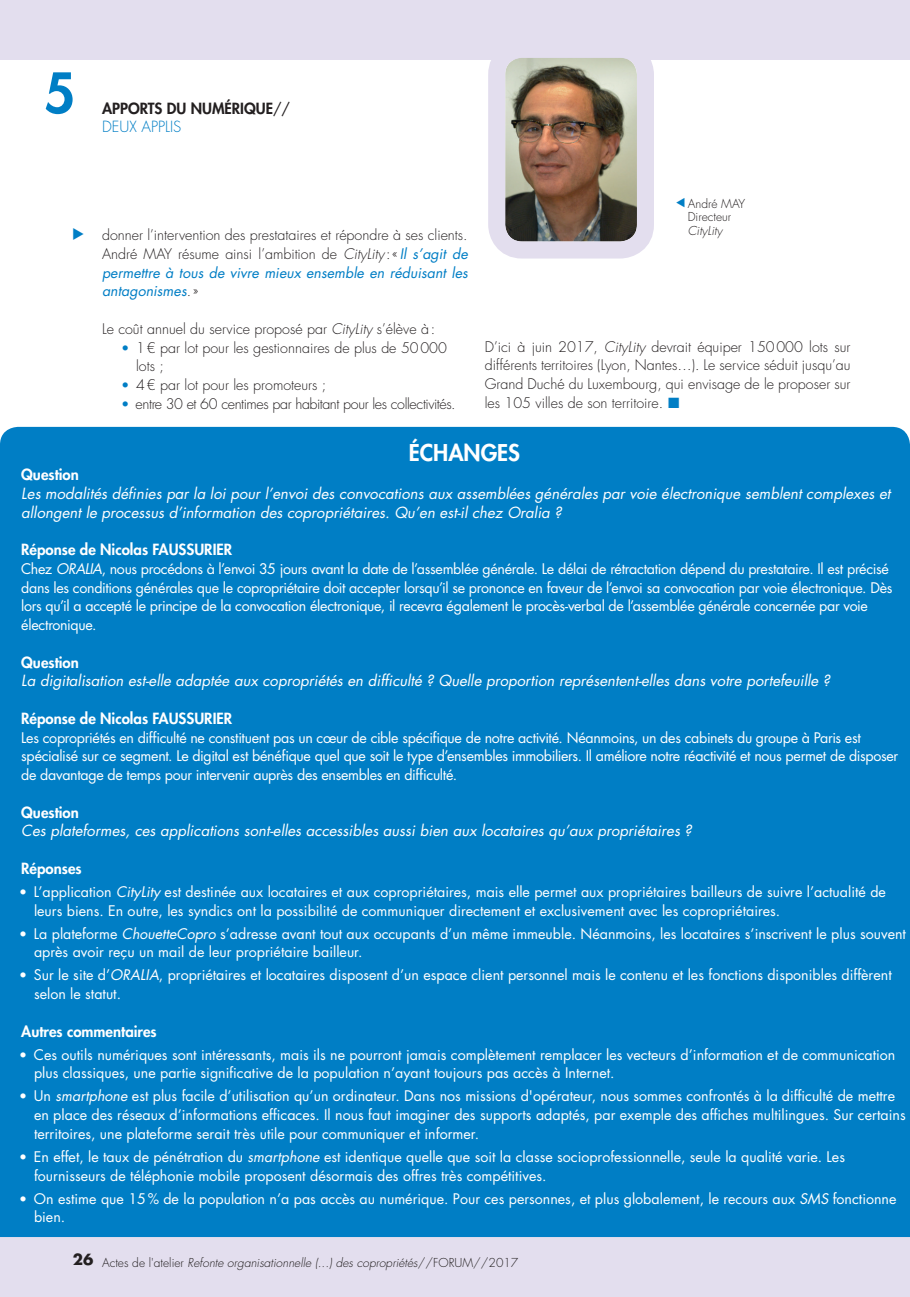
<style>
.page{position:relative;width:910px;height:1297px;background:#fff}
.page>*{position:absolute;margin:0;border:0;box-sizing:border-box;transform-origin:0 0}
.t1{font:800 54px "Futura Std";color:#007ec5}
.t2{font:800 22.5px "Futura Std";color:#fff}
.t3{font:italic 15px/18.8px "Futura Std";color:#fff}
.t4{font:800 15px "Futura Std";color:#fff}
.t5{font:800 15px/18px "Futura Std";color:#231f20}
.t6{font:700 15px "Futura Std";color:#231f20}
.t7{font:14.25px/18.8px "Futura Std";color:#fff}
.t8{font:14.25px/18.8px "Futura Std";letter-spacing:-.02em;color:#fff}
.t9{font:300 14.25px/18.8px "Futura Std";color:#231f20;text-align:justify}
.t10{font:300 14.25px "Futura Std";letter-spacing:-.03em;color:#231f20}
.t11{font:italic 300 12px "Futura Std";color:#231f20}
.t12{font:300 12px/13.5px "Futura Std";color:#231f20}
.s1{font-weight:400}
.s2{font-weight:300;color:#007ec5}
.s3{font-style:italic}
.s4{font-weight:400;font-style:italic;color:#007ec5}
.s5{font-size:13.5px;color:#007ec5}
.s6{font-size:13.5px}
.s7{font-style:normal}
</style>
<div class="page">
<div style="left:0;top:0;width:910px;height:60px;background:#e3deee"></div>
<div style="left:0;top:1237px;width:910px;height:60px;background:#e3deee"></div>
<img style="left:506px;top:59px;width:130px;height:182px">
<div style="left:488px;top:41px;width:166px;height:218px;border:17px solid #e3deee;border-radius:26px"></div>
<div style="left:0;top:427px;width:910px;height:810px;background:#007ec5"></div>
<h1 class="t1" style="left:44px;top:59px;width:33px">5</h1>
<p class="t5" style="left:102px;top:100px;width:190px">APPORTS DU NUMÉRIQUE<span class="s1">//<br></span><span class="s2">DEUX APPLIS</span></p>
<p class="t9" style="left:102px;top:226px;width:367px">donner l’intervention des prestataires et répondre à ses clients.<br>André MAY résume ainsi l’ambition de <span class="s3">CityLity</span> :«<span class="s4">Il s’agit de permettre à tous de vivre mieux ensemble en réduisant les antagonismes</span>.»</p>
<p class="t9" style="left:102px;top:320px;width:335px">Le coût annuel du service proposé par <span class="s3">CityLity</span> s’élève à:</p>
<p class="t9" style="left:136px;top:338px;width:312px;text-indent:-15px"><span class="s5">•</span> 1€ par lot pour les gestionnaires de plus de 50000 lots ;</p>
<p class="t9" style="left:121px;top:376px;width:207px"><span class="s5">•</span> 4€ par lot pour les promoteurs ;</p>
<p class="t10" style="left:121px;top:395px;width:336px"><span class="s5">•</span> entre 30 et 60 centimes par habitant pour les collectivités.</p>
<p class="t12" style="left:688px;top:197px;width:59px">André MAY<br>Directeur</p>
<p class="t11" style="left:688px;top:223px;width:36px">CityLity</p>
<p class="t9" style="left:485px;top:337px;width:367px">D’ici à juin 2017, <span class="s3">CityLity</span> devrait équiper 150000 lots sur différents territoires (Lyon, Nantes…). Le service séduit jusqu’au Grand Duché du Luxembourg, qui envisage de le proposer sur les 105 villes de son territoire.</p>
<h2 class="t2" style="left:409px;top:439px;width:113px">ÉCHANGES</h2>
<p class="t4" style="left:21px;top:465px;width:59px">Question</p>
<p class="t3" style="left:21px;top:484px;width:871px">Les modalités définies par la loi pour l’envoi des convocations aux assemblées générales par voie électronique semblent complexes et allongent le processus d’information des copropriétaires. Qu’en est-il chez Oralia ?</p>
<p class="t4" style="left:21px;top:540px;width:212px">Réponse de Nicolas FAUSSURIER</p>
<p class="t8" style="left:21px;top:559px;width:873px">Chez <span class="s3">ORALIA</span>, nous procédons à l’envoi 35 jours avant la date de l’assemblée générale. Le délai de rétractation dépend du prestataire. Il est précisé dans les conditions générales que le copropriétaire doit accepter lorsqu’il se prononce en faveur de l’envoi sa convocation par voie électronique. Dès lors qu’il a accepté le principe de la convocation électronique, il recevra également le procès-verbal de l’assemblée générale concernée par voie électronique.</p>
<p class="t4" style="left:21px;top:652px;width:59px">Question</p>
<p class="t3" style="left:21px;top:672px;width:810px">La digitalisation est-elle adaptée aux copropriétés en difficulté ? Quelle proportion représentent-elles dans votre portefeuille ?</p>
<p class="t4" style="left:21px;top:709px;width:212px">Réponse de Nicolas FAUSSURIER</p>
<p class="t8" style="left:21px;top:728px;width:879px">Les copropriétés en difficulté ne constituent pas un cœur de cible spécifique de notre activité. Néanmoins, un des cabinets du groupe à Paris est spécialisé sur ce segment. Le digital est bénéfique quel que soit le type d’ensembles immobiliers. Il améliore notre réactivité et nous permet de disposer de davantage de temps pour intervenir auprès des ensembles en difficulté.</p>
<p class="t4" style="left:21px;top:802px;width:59px">Question</p>
<p class="t3" style="left:21px;top:822px;width:672px">Ces plateformes, ces applications sont-elles accessibles aussi bien aux locataires qu’aux propriétaires ?</p>
<p class="t4" style="left:21px;top:859px;width:62px">Réponses</p>
<p class="t7" style="left:34px;top:882px;width:853px;text-indent:-15px"><span class="s6">•</span> L’application <span class="s3">CityLity</span> est destinée aux locataires et aux copropriétaires, mais elle permet aux propriétaires bailleurs de suivre l’actualité de leurs biens. En outre, les syndics ont la possibilité de communiquer directement et exclusivement avec les copropriétaires.</p>
<p class="t7" style="left:34px;top:924px;width:873px;text-indent:-15px"><span class="s6">•</span> La plateforme <span class="s3">ChouetteCopro</span> s’adresse avant tout aux occupants d’un même immeuble. Néanmoins, les locataires s’inscrivent le plus souvent après avoir reçu un mail de leur propriétaire bailleur.</p>
<p class="t7" style="left:34px;top:966px;width:859px;text-indent:-15px"><span class="s6">•</span> Sur le site d’<span class="s3">ORALIA</span>, propriétaires et locataires disposent d’un espace client personnel mais le contenu et les fonctions disponibles diffèrent selon le statut.</p>
<p class="t4" style="left:21px;top:1021px;width:137px">Autres commentaires</p>
<p class="t7" style="left:34px;top:1045px;width:863px;text-indent:-15px"><span class="s6">•</span> Ces outils numériques sont intéressants, mais ils ne pourront jamais complètement remplacer les vecteurs d’information et de communication plus classiques, une partie significative de la population n’ayant toujours pas accès à Internet.</p>
<p class="t7" style="left:34px;top:1087px;width:873px;text-indent:-15px"><span class="s6">•</span> Un <span class="s3">smartphone</span> est plus facile d’utilisation qu’un ordinateur. Dans nos missions d'opérateur, nous sommes confrontés à la difficulté de mettre en place des réseaux d’informations efficaces. Il nous faut imaginer des supports adaptés, par exemple des affiches multilingues. Sur certains territoires, une plateforme serait très utile pour communiquer et informer.</p>
<p class="t7" style="left:34px;top:1147px;width:812px;text-indent:-15px"><span class="s6">•</span> En effet, le taux de pénétration du <span class="s3">smartphone</span> est identique quelle que soit la classe socioprofessionnelle, seule la qualité varie. Les fournisseurs de téléphonie mobile proposent désormais des offres très compétitives.</p>
<p class="t7" style="left:34px;top:1189px;width:864px;text-indent:-15px"><span class="s6">•</span> On estime que 15% de la population n’a pas accès au numérique. Pour ces personnes, et plus globalement, le recours aux <span class="s3">SMS</span> fonctionne bien.</p>
<p class="t6" style="left:73px;top:1249px;width:22px">26</p>
<p class="t11" style="left:102px;top:1255px;width:418px"><span class="s7">Actes de l'atelier</span> Refonte organisationnelle (...) des copropriétés<span class="s7">//FORUM//2017</span></p>
</div>
